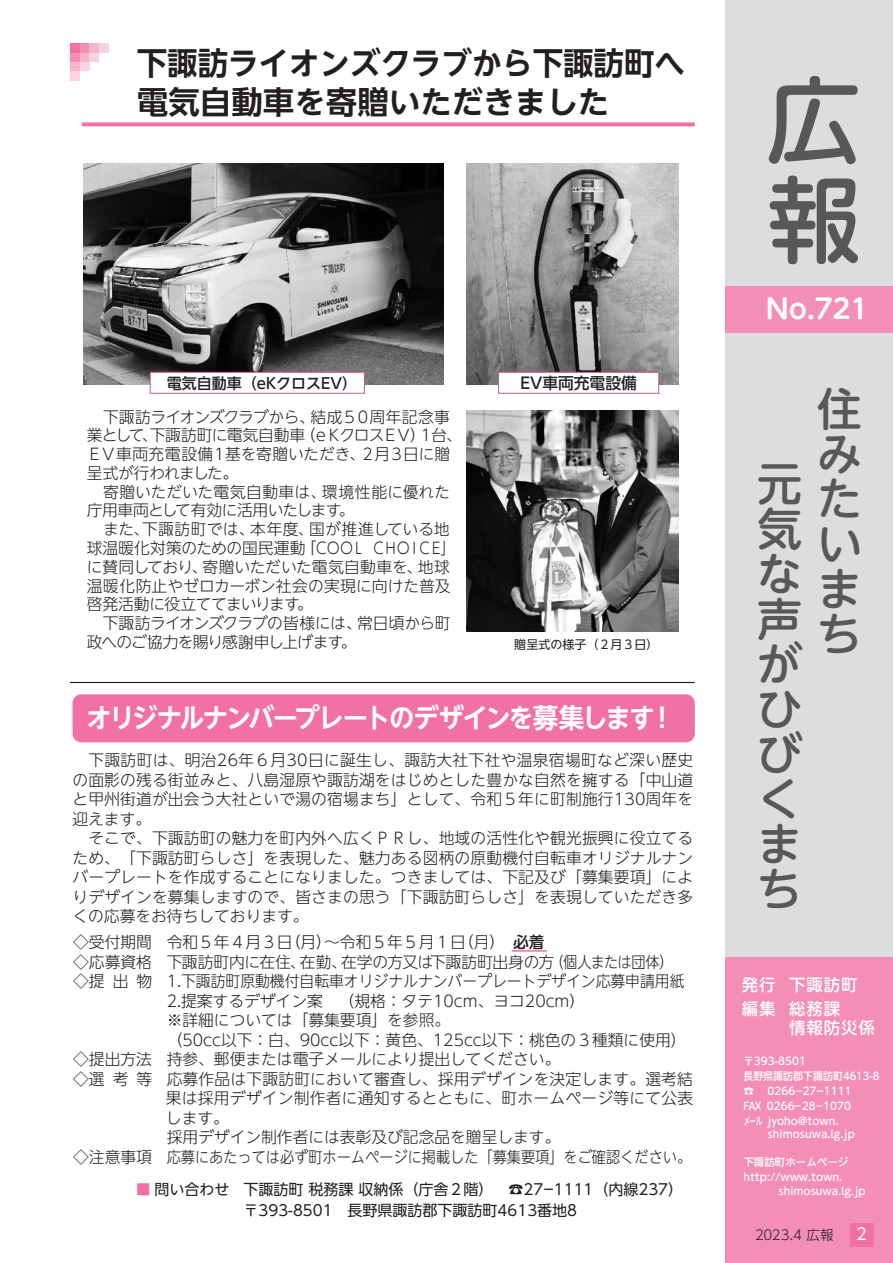
<style>
.page{position:relative;width:893px;height:1263px;background:#fff}
.page>*{position:absolute;margin:0;border:0;box-sizing:border-box;transform-origin:0 0}
.t1{font:500 94.5px/99.3px "UD Shin M Go Pr 6 N";color:#57585a}
.t2{font:500 45px/45px "UD Shin M Go Pr 6 N";color:#57585a;text-align:justify}
.t3{font:700 31.5px/39px "UD Shin Go NT Pro De";color:#231f20}
.t4{font:700 27px "UD Shin Go NT Pro De";letter-spacing:-.07em;color:#fff;scale:.94 1}
.t5{font:700 27px "UD Shin M Go Pro De";color:#fff}
.t6{font:500 16.5px/24px "UD Shin M Go Pro";letter-spacing:.05em;color:#fff}
.t7{font:16.2px "UD Shin Go NT Pro";color:#fff}
.t8{font:300 15.75px/18.8px "UD Shin Go NT Pro";color:#231f20}
.t9{font:500 15.75px "UD Shin Go NT Pro";color:#231f20}
.t10{font:15px/21px "UD Shin Go NT Pro";color:#231f20;text-align:center}
.t11{font:500 15px "UD Shin Go NT Pro";color:#231f20}
.t12{font:300 13.5px "UD Shin Go NT Pro";letter-spacing:-.015em;color:#231f20}
.t13{font:12px "UD Shin Go NT Pro";color:#231f20}
.t14{font:500 10.5px/15px "UD Shin M Go Pro";color:#fff}
.s1{font-weight:500}
.s2{font-family:"Koz Go Pr 6 N";color:#f171a4}
</style>
<div class="page">
<img style="left:84px;top:163px;width:360px;height:222px">
<img style="left:466px;top:410px;width:212px;height:221px">
<img style="left:467px;top:163px;width:212px;height:222px">
<div style="left:726px;top:0;width:167px;height:1263px;background:#dcdddf"></div>
<div style="left:726px;top:286px;width:167px;height:46px;background:#f38eb4"></div>
<div style="left:726px;top:957px;width:167px;height:306px;background:#f38eb4"></div>
<div style="left:71px;top:62px;width:9px;height:9px;background:#f6b4cd"></div>
<div style="left:80px;top:62px;width:10px;height:9px;background:#fad3e0"></div>
<div style="left:71px;top:71px;width:9px;height:10px;background:#fad3e0"></div>
<div style="left:71px;top:52px;width:9px;height:10px;background:#f38eb4"></div>
<div style="left:80px;top:52px;width:10px;height:10px;background:#f6b4cd"></div>
<div style="left:90px;top:52px;width:9px;height:10px;background:#fad3e0"></div>
<div style="left:71px;top:43px;width:9px;height:9px;background:#f171a4"></div>
<div style="left:80px;top:43px;width:10px;height:9px;background:#f38eb4"></div>
<div style="left:90px;top:43px;width:9px;height:9px;background:#f6b4cd"></div>
<div style="left:99px;top:43px;width:9px;height:9px;background:#fad3e0"></div>
<svg style="left:82px;top:122px;width:613px;height:4px;background:#f281ae"></svg>
<div style="left:73px;top:694px;width:622px;height:48px;background:#f171a4;border-radius:9px"></div>
<div style="left:150px;top:372px;width:215px;height:22px;background:#fff;border:1px solid #c75c89"></div>
<div style="left:498px;top:372px;width:161px;height:22px;background:#fff;border:1px solid #c75c89"></div>
<hr style="left:70px;top:682px;width:625px;height:1px;background:#231f20">
<hr style="left:512px;top:950px;width:35px;height:2px;background:#f171a4">
<div style="left:850px;top:1223px;width:24px;height:23px;background:#f171a4"></div>
<h3 class="t3" style="left:137px;top:42px;width:550px">下諏訪ライオンズクラブから下諏訪町へ電気自動車を寄贈いただきました</h3>
<p class="t11" style="left:167px;top:371px;width:192px">電気自動車（eKクロスEV）</p>
<p class="t9" style="left:520px;top:370px;width:118px">EV車両充電設備</p>
<p class="t8" style="left:87px;top:407px;width:376px">　下諏訪ライオンズクラブから、結成５０周年記念事業として、下諏訪町に電気自動車（ｅＫクロスＥＶ）１台、<br>ＥＶ車両充電設備１基を寄贈いただき、２月３日に贈呈式が行われました。<br>　寄贈いただいた電気自動車は、環境性能に優れた庁用車両として有効に活用いたします。<br>　また、下諏訪町では、本年度、国が推進している地球温暖化対策のための国民運動「ＣＯＯＬ ＣＨＯＩＣＥ」に賛同しており、寄贈いただいた電気自動車を、地球温暖化防止やゼロカーボン社会の実現に向けた普及啓発活動に役立ててまいります。<br>　下諏訪ライオンズクラブの皆様には、常日頃から町政へのご協力を賜り感謝申し上げます。　　　</p>
<p class="t13" style="left:514px;top:635px;width:145px">贈呈式の様子（２月３日）</p>
<h3 class="t4" style="left:87px;top:696px;width:627px">オリジナルナンバープレートのデザインを募集します！</h3>
<p class="t8" style="left:72px;top:750px;width:622px;line-height:19.5px">　下諏訪町は、明治26年６月30日に誕生し、諏訪大社下社や温泉宿場町など深い歴史の面影の残る街並みと、八島湿原や諏訪湖をはじめとした豊かな自然を擁する「中山道と甲州街道が出会う大社といで湯の宿場まち」として、令和５年に町制施行130周年を迎えます。<br>　そこで、下諏訪町の魅力を町内外へ広くＰＲし、地域の活性化や観光振興に役立てるため、「下諏訪町らしさ」を表現した、魅力ある図柄の原動機付自転車オリジナルナンバープレートを作成することになりました。つきましては、下記及び「募集要項」によりデザインを募集しますので、皆さまの思う「下諏訪町らしさ」を表現していただき多くの応募をお待ちしております。</p>
<p class="t8" style="left:73px;top:932px;width:473px">◇受付期間 令和５年４月３日(月)～令和５年５月１日(月) <span class="s1">必着</span></p>
<p class="t8" style="left:73px;top:952px;width:602px">◇応募資格 下諏訪町内に在住、在勤、在学の方又は下諏訪町出身の方（個人または団体）</p>
<p class="t8" style="left:73px;top:971px;width:613px">◇提 出 物 1.下諏訪町原動機付自転車オリジナルナンバープレートデザイン応募申請用紙</p>
<p class="t8" style="left:167px;top:991px;width:420px">2.提案するデザイン案　（規格：タテ10cm、ヨコ20cm）</p>
<p class="t8" style="left:167px;top:1010px;width:285px">※詳細については「募集要項」を参照。</p>
<p class="t8" style="left:167px;top:1030px;width:521px">（50cc以下：白、90cc以下：黄色、125cc以下：桃色の３種類に使用）</p>
<p class="t8" style="left:73px;top:1049px;width:489px">◇提出方法 持参、郵便または電子メールにより提出してください。</p>
<p class="t8" style="left:73px;top:1069px;width:621px">◇選 考 等 応募作品は下諏訪町において審査し、採用デザインを決定します。選考結</p>
<p class="t8" style="left:166px;top:1088px;width:529px">果は採用デザイン制作者に通知するとともに、町ホームページ等にて公表</p>
<p class="t8" style="left:166px;top:1108px;width:64px">します。</p>
<p class="t8" style="left:167px;top:1127px;width:395px">採用デザイン制作者には表彰及び記念品を贈呈します。</p>
<p class="t8" style="left:73px;top:1147px;width:619px">◇注意事項 応募にあたっては必ず町ホームページに掲載した「募集要項」をご確認ください。</p>
<p class="t10" style="left:136px;top:1179px;width:549px"><span class="s2">■</span> 問い合わせ 下諏訪町 税務課 収納係（庁舎２階）　☎27ー1111（内線237）〒393-8501　長野県諏訪郡下諏訪町4613番地8</p>
<h1 class="t1" style="left:767px;top:65px;width:93px">広報</h1>
<h3 class="t5" style="left:766px;top:287px;width:104px">No.721</h3>
<h2 class="t2" style="left:757px;top:459px;width:47px;text-align:left">元気な声がひびくまち</h2>
<h2 class="t2" style="left:817px;top:384px;width:45px">住みたいまち</h2>
<p class="t6" style="left:742px;top:971px;width:117px">発行 下諏訪町編集 総務課</p>
<p class="t6" style="left:742px;top:1015px;width:135px">　　 情報防災係</p>
<p class="t14" style="left:743px;top:1052px;width:138px">〒393-8501<br>長野県諏訪郡下諏訪町4613-8 ☎</p>
<p class="t14" style="left:743px;top:1082px;width:110px;text-align:justify;text-indent:24px">0266ー27ー1111<br>FAX 0266ー28ー1070メール jyoho@town.</p>
<p class="t14" style="left:768px;top:1126px;width:89px">shimosuwa.lg.jp</p>
<p class="t14" style="left:743px;top:1154px;width:106px">下諏訪町ホームページhttp://www.town.</p>
<p class="t14" style="left:778px;top:1183px;width:89px">shimosuwa.lg.jp</p>
<p class="t12" style="left:755px;top:1224px;width:80px">2023.4 広報</p>
<p class="t7" style="left:856px;top:1221px;width:12px">2</p>
</div>
